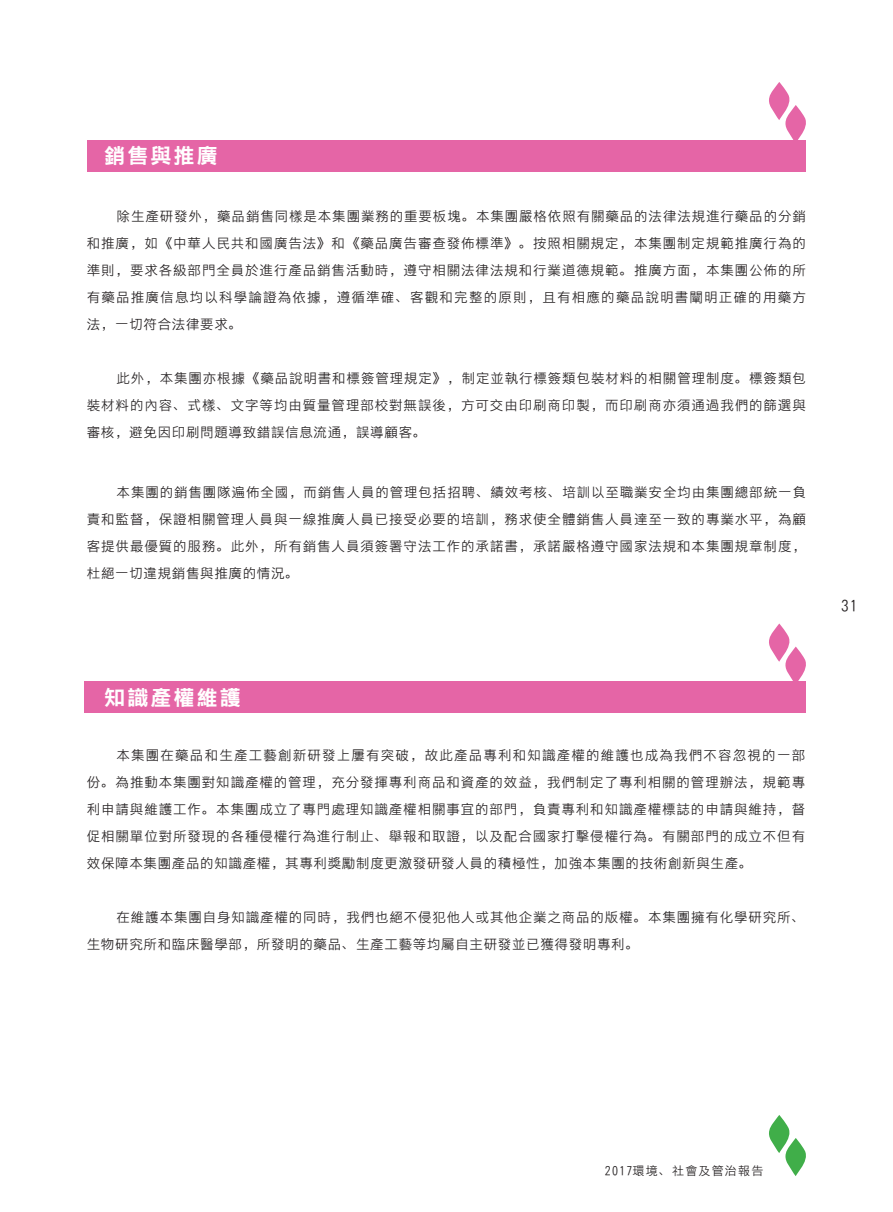
<style>
.page{position:relative;width:893px;height:1212px;background:#fff}
.page>*{position:absolute;margin:0;border:0;box-sizing:border-box;transform-origin:0 0}
.t1{font:21px "DF Hei W7 A";letter-spacing:.1em;color:#fff}
.t2{font:15px "DF Hei W3 A";color:#231f20}
.t3{font:13.5px/27px "DF Hei W3 A";letter-spacing:.065em;color:#231f20;text-align:justify}
.t4{font:12px "DF Hei W3 A";letter-spacing:.1em;color:#231f20}
</style>
<div class="page">
<div style="left:87px;top:140px;width:719px;height:31px;background:#e565a6"></div>
<svg style="left:769px;top:82px;width:37px;height:58px"></svg>
<svg style="left:769px;top:1115px;width:37px;height:61px"></svg>
<div style="left:84px;top:681px;width:722px;height:32px;background:#e565a6"></div>
<svg style="left:769px;top:623px;width:37px;height:58px"></svg>
<h1 class="t1" style="left:104px;top:145px;width:115px">銷售與推廣</h1>
<p class="t3" style="left:87px;top:202px;width:721px;text-indent:30px">除生產研發外，藥品銷售同樣是本集團業務的重要板塊。本集團嚴格依照有關藥品的法律法規進行藥品的分銷和推廣，如《中華人民共和國廣告法》和《藥品廣告審查發佈標準》。按照相關規定，本集團制定規範推廣行為的準則，要求各級部門全員於進行產品銷售活動時，遵守相關法律法規和行業道德規範。推廣方面，本集團公佈的所有藥品推廣信息均以科學論證為依據，遵循準確、客觀和完整的原則，且有相應的藥品說明書闡明正確的用藥方法，一切符合法律要求。</p>
<p class="t3" style="left:87px;top:364px;width:721px;text-indent:30px">此外，本集團亦根據《藥品說明書和標簽管理規定》，制定並執行標簽類包裝材料的相關管理制度。標簽類包裝材料的內容、式樣、文字等均由質量管理部校對無誤後，方可交由印刷商印製，而印刷商亦須通過我們的篩選與審核，避免因印刷問題導致錯誤信息流通，誤導顧客。</p>
<p class="t3" style="left:87px;top:479px;width:721px;text-indent:30px">本集團的銷售團隊遍佈全國，而銷售人員的管理包括招聘、績效考核、培訓以至職業安全均由集團總部統一負責和監督，保證相關管理人員與一線推廣人員已接受必要的培訓，務求使全體銷售人員達至一致的專業水平，為顧客提供最優質的服務。此外，所有銷售人員須簽署守法工作的承諾書，承諾嚴格遵守國家法規和本集團規章制度，杜絕一切違規銷售與推廣的情況。</p>
<h1 class="t1" style="left:104px;top:687px;width:138px">知識產權維護</h1>
<p class="t3" style="left:87px;top:741px;width:720px;text-indent:30px">本集團在藥品和生產工藝創新研發上屢有突破，故此產品專利和知識產權的維護也成為我們不容忽視的一部份。為推動本集團對知識產權的管理，充分發揮專利商品和資產的效益，我們制定了專利相關的管理辦法，規範專利申請與維護工作。本集團成立了專門處理知識產權相關事宜的部門，負責專利和知識產權標誌的申請與維持，督促相關單位對所發現的各種侵權行為進行制止、舉報和取證，以及配合國家打擊侵權行為。有關部門的成立不但有效保障本集團產品的知識產權，其專利獎勵制度更激發研發人員的積極性，加強本集團的技術創新與生產。</p>
<p class="t3" style="left:87px;top:903px;width:720px;text-indent:30px">在維護本集團自身知識產權的同時，我們也絕不侵犯他人或其他企業之商品的版權。本集團擁有化學研究所、生物研究所和臨床醫學部，所發明的藥品、生產工藝等均屬自主研發並已獲得發明專利。</p>
<p class="t2" style="left:841px;top:598px;width:18px">31</p>
<p class="t4" style="left:605px;top:1165px;width:160px">2017環境、社會及管治報告</p>
</div>
